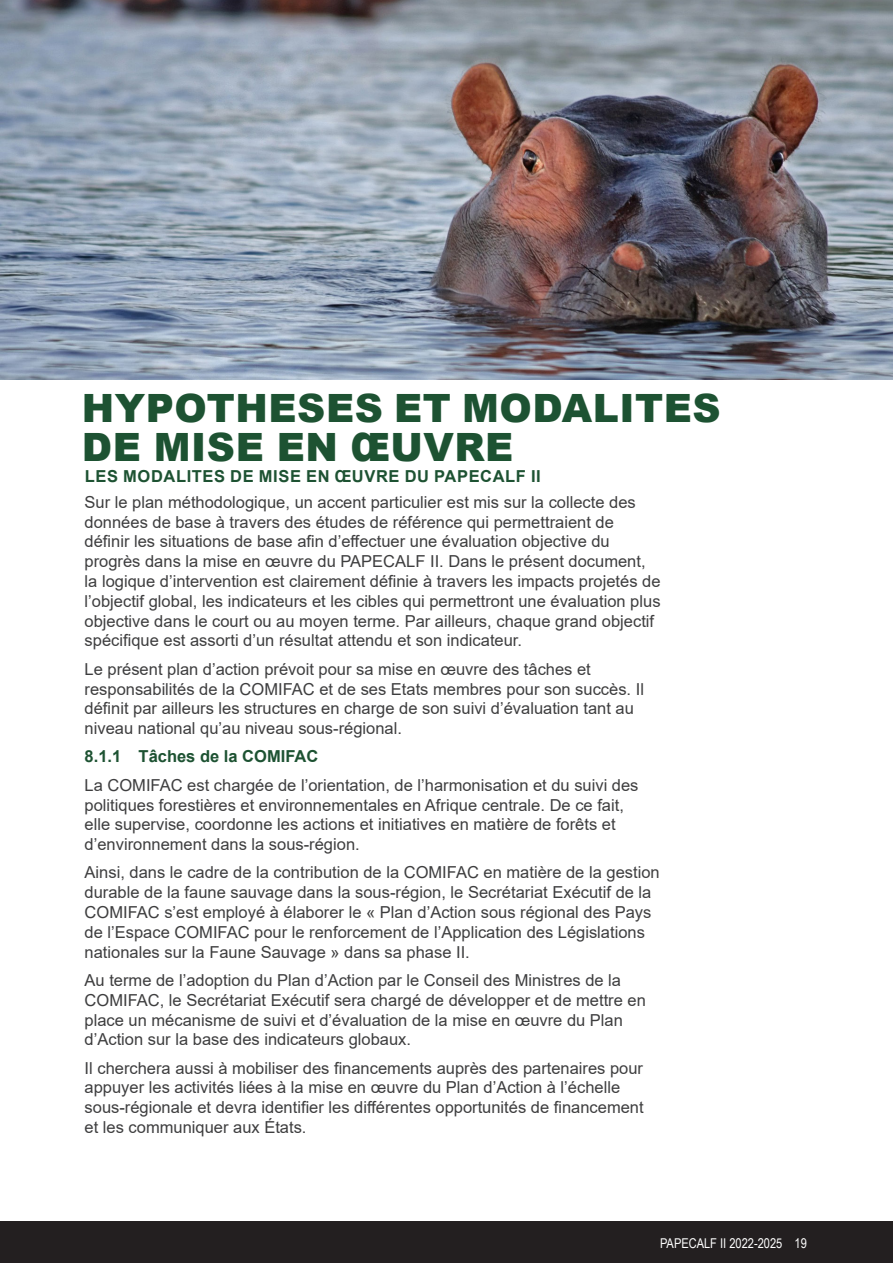
<style>
.page{position:relative;width:893px;height:1263px;background:#fff}
.page>*{position:absolute;margin:0;border:0;box-sizing:border-box;transform-origin:0 0}
.t1{font:900 39px/39px "Arial";letter-spacing:.015em;color:#1d5232}
.basic{font:16.5px/19.8px "Arial";color:#3e3e3f}
.subtitle{font:700 16.5px "Arial";letter-spacing:.035em;color:#1d5232}
.subtitle-2{font:700 16.5px "Arial";color:#1d5232}
.t2{font:13.5px "Arial Narrow";color:#fff}
</style>
<div class="page">
<div style="left:0;top:1221px;width:893px;height:42px;background:#231f20"></div>
<img style="left:0;top:0;width:893px;height:379px">
<p class="t1" style="left:82px;top:388px;width:640px">HYPOTHESES ET MODALITES<br>DE MISE EN ŒUVRE</p>
<p class="basic" style="left:85px;top:492px;width:577px">Sur le plan méthodologique, un accent particulier est mis sur la collecte des données de base à travers des études de référence qui permettraient de définir les situations de base afin d’effectuer une évaluation objective du progrès dans la mise en œuvre du PAPECALF II. Dans le présent document, la logique d’intervention est clairement définie à travers les impacts projetés de l’objectif global, les indicateurs et les cibles qui permettront une évaluation plus objective dans le court ou au moyen terme. Par ailleurs, chaque grand objectif spécifique est assorti d’un résultat attendu et son indicateur.</p>
<p class="basic" style="left:85px;top:659px;width:561px">Le présent plan d’action prévoit pour sa mise en œuvre des tâches et responsabilités de la COMIFAC et de ses Etats membres pour son succès. Il définit par ailleurs les structures en charge de son suivi d’évaluation tant au niveau national qu’au niveau sous-régional.</p>
<p class="subtitle-2" style="left:85px;top:745px;width:235px">8.1.1 Tâches de la COMIFAC</p>
<p class="basic" style="left:85px;top:775px;width:555px">La COMIFAC est chargée de l’orientation, de l’harmonisation et du suivi des politiques forestières et environnementales en Afrique centrale. De ce fait, elle supervise, coordonne les actions et initiatives en matière de forêts et d’environnement dans la sous-région.</p>
<p class="basic" style="left:85px;top:863px;width:577px">Ainsi, dans le cadre de la contribution de la COMIFAC en matière de la gestion durable de la faune sauvage dans la sous-région, le Secrétariat Exécutif de la COMIFAC s’est employé à élaborer le « Plan d’Action sous régional des Pays de l’Espace COMIFAC pour le renforcement de l’Application des Législations nationales sur la Faune Sauvage » dans sa phase II.</p>
<p class="basic" style="left:85px;top:970px;width:563px">Au terme de l’adoption du Plan d’Action par le Conseil des Ministres de la COMIFAC, le Secrétariat Exécutif sera chargé de développer et de mettre en place un mécanisme de suivi et d’évaluation de la mise en œuvre du Plan d’Action sur la base des indicateurs globaux.</p>
<p class="basic" style="left:85px;top:1058px;width:561px">Il cherchera aussi à mobiliser des financements auprès des partenaires pour appuyer les activités liées à la mise en œuvre du Plan d’Action à l’échelle sous-régionale et devra identifier les différentes opportunités de financement et les communiquer aux États.</p>
<p class="subtitle" style="left:85px;top:465px;width:457px">LES MODALITES DE MISE EN ŒUVRE DU PAPECALF II</p>
<p class="t2" style="left:660px;top:1233px;width:148px">PAPECALF II 2022-2025 19</p>
</div>
